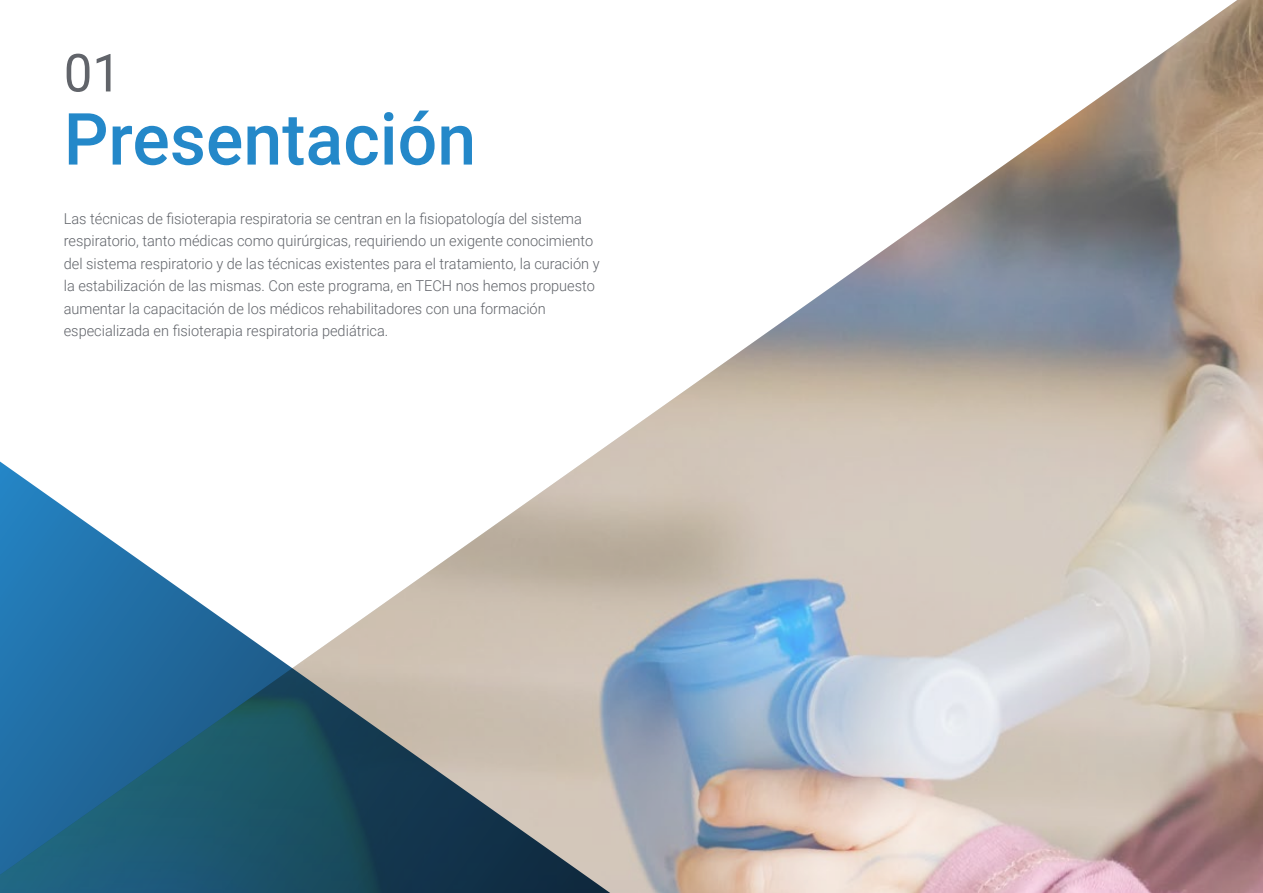
<style>
.page{position:relative;width:1263px;height:893px;background:#fff}
.page>*{position:absolute;margin:0;border:0;box-sizing:border-box;transform-origin:0 0}
.t1{font:500 72px "Roboto";color:#2488c9}
.t2{font:52.5px "Roboto";color:#61646a}
.t3{font:300 15px/22.5px "Roboto";color:#61646a}
</style>
<div class="page">
<img style="left:607px;top:0;width:656px;height:893px">
<svg style="left:0;top:446px;width:640px;height:447px"></svg>
<h2 class="t2" style="left:64px;top:36px;width:59px">01</h2>
<h1 class="t1" style="left:64px;top:89px;width:414px">Presentación</h1>
<p class="t3" style="left:64px;top:207px;width:537px">Las técnicas de fisioterapia respiratoria se centran en la fisiopatología del sistema respiratorio, tanto médicas como quirúrgicas, requiriendo un exigente conocimiento del sistema respiratorio y de las técnicas existentes para el tratamiento, la curación y la estabilización de las mismas. Con este programa, en TECH nos hemos propuesto aumentar la capacitación de los médicos rehabilitadores con una formación especializada en fisioterapia respiratoria pediátrica.</p>
</div>
